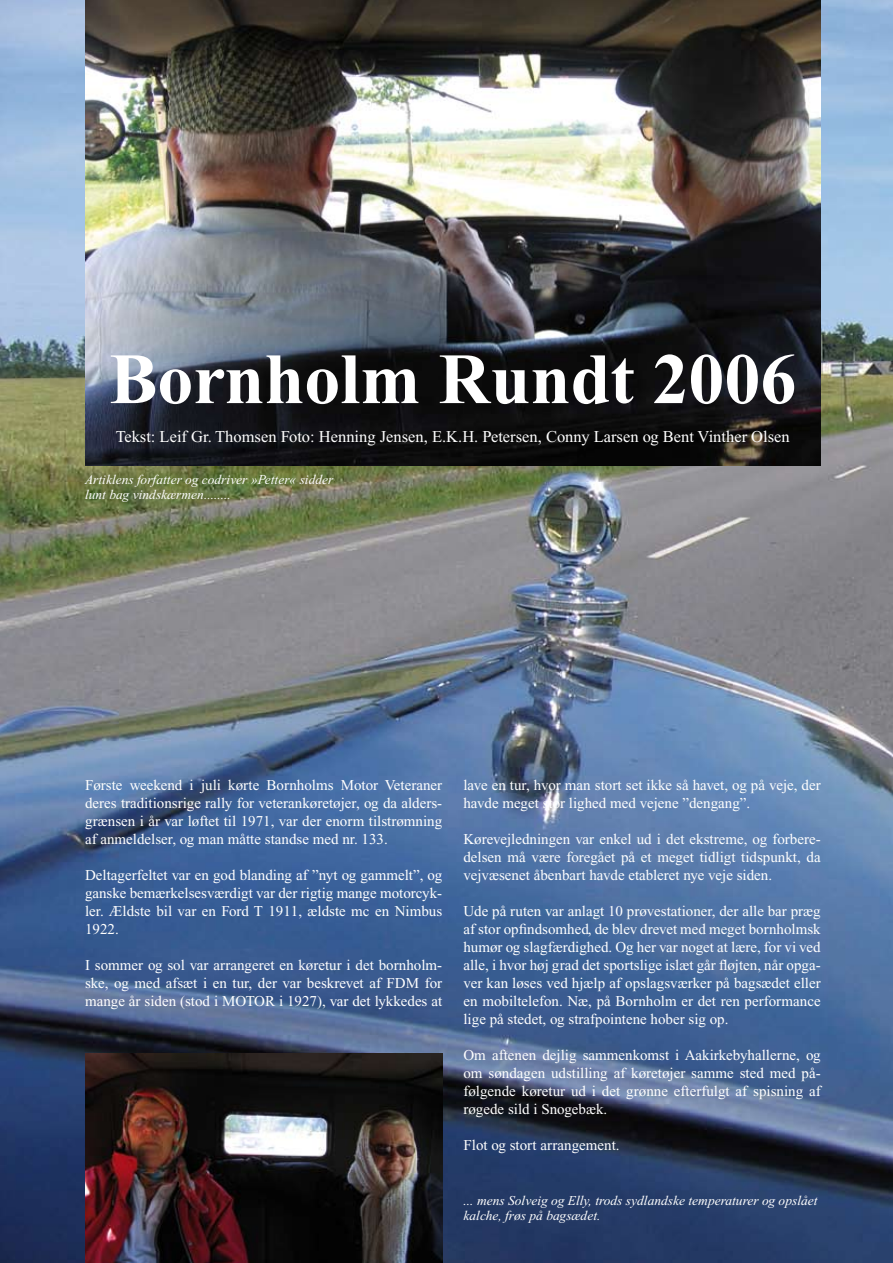
<style>
.page{position:relative;width:893px;height:1263px;background:#fff}
.page>*{position:absolute;margin:0;border:0;box-sizing:border-box;transform-origin:0 0}
.t1{font:700 72px "Times New Roman";color:#fff}
.t2{font:16.5px "Times New Roman";color:#fff}
.t3{font:15px/18px "Times New Roman";color:#fff;text-align:justify}
.t4{font:italic 13.5px/15px "Times New Roman";color:#fff}
</style>
<div class="page">
<img style="left:0;top:0;width:893px;height:1263px">
<img style="left:85px;top:0;width:736px;height:466px">
<img style="left:85px;top:1054px;width:357px;height:209px">
<h1 class="t1" style="left:109px;top:339px;width:689px">Bornholm Rundt 2006</h1>
<p class="t2" style="left:116px;top:428px;width:675px">Tekst: Leif Gr. Thomsen Foto: Henning Jensen, E.K.H. Petersen, Conny Larsen og Bent Vinther Olsen</p>
<p class="t4" style="left:85px;top:472px;width:250px">Artiklens forfatter og codriver »Petter« sidder lunt bag vindskærmen........</p>
<p class="t3" style="left:85px;top:776px;width:359px">Første weekend i juli kørte Bornholms Motor Veteraner deres traditionsrige rally for veterankøretøjer, og da alders&shy;grænsen i år var løftet til 1971, var der enorm tilstrømning af anmeldelser, og man måtte standse med nr. 133.</p>
<p class="t3" style="left:85px;top:866px;width:359px">Deltagerfeltet var en god blanding af ”nyt og gammelt”, og ganske bemærkelsesværdigt var der rigtig mange motorcyk&shy;ler. Ældste bil var en Ford T 1911, ældste mc en Nimbus 1922.</p>
<p class="t3" style="left:85px;top:956px;width:359px">I sommer og sol var arrangeret en køretur i det bornholm&shy;ske, og med afsæt i en tur, der var beskrevet af FDM for mange år siden (stod i MOTOR i 1927), var det lykkedes at</p>
<p class="t3" style="left:463px;top:776px;width:359px">lave en tur, hvor man stort set ikke så havet, og på veje, der havde meget stor lighed med vejene ”dengang”.</p>
<p class="t3" style="left:463px;top:830px;width:359px">Kørevejledningen var enkel ud i det ekstreme, og forbere&shy;delsen må være foregået på et meget tidligt tidspunkt, da vejvæsenet åbenbart havde etableret nye veje siden.</p>
<p class="t3" style="left:463px;top:902px;width:359px">Ude på ruten var anlagt 10 prøvestationer, der alle bar præg af stor opfindsomhed, de blev drevet med meget bornholmsk humør og slagfærdighed. Og her var noget at lære, for vi ved alle, i hvor høj grad det sportslige islæt går fløjten, når opga&shy;ver kan løses ved hjælp af opslagsværker på bagsædet eller en mobiltelefon. Næ, på Bornholm er det ren performance lige på stedet, og strafpointene hober sig op.</p>
<p class="t3" style="left:463px;top:1046px;width:359px">Om aftenen dejlig sammenkomst i Aakirkebyhallerne, og om søndagen udstilling af køretøjer samme sted med på&shy;følgende køretur ud i det grønne efterfulgt af spisning af røgede sild i Snogebæk.</p>
<p class="t3" style="left:463px;top:1136px;width:158px">Flot og stort arrangement.</p>
<p class="t4" style="left:463px;top:1193px;width:356px">... mens Solveig og Elly, trods sydlandske temperaturer og opslået kalche, frøs på bagsædet.</p>
</div>
